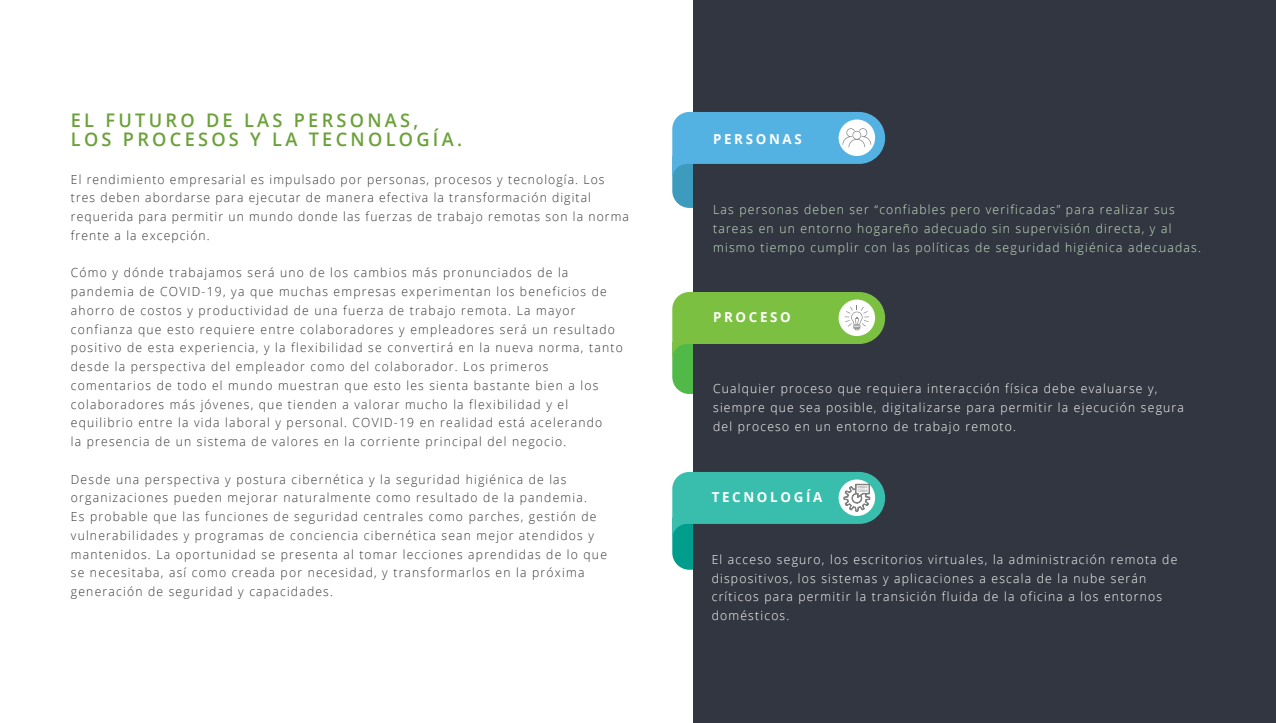
<style>
.page{position:relative;width:1276px;height:723px;background:#fff}
.page>*{position:absolute;margin:0;border:0;box-sizing:border-box;transform-origin:0 0}
.t1{font:600 18.75px/18.8px "Open Sans";letter-spacing:.18em;color:#6ba139}
.t2{font:700 13.75px "Open Sans";letter-spacing:.2em;color:#fff}
.t3{font:300 12.5px/18.8px "Open Sans";letter-spacing:.1em;color:#333}
.t4{font:300 12.5px/18.8px "Open Sans";letter-spacing:.1em;color:#fff}
.t5{font:300 12.5px/18.8px "Open Sans";letter-spacing:.1em;color:#cce6c8}
</style>
<div class="page">
<div style="left:693px;top:0;width:583px;height:723px;background:#323640"></div>
<svg style="left:672px;top:112px;width:213px;height:96px"></svg>
<svg style="left:672px;top:292px;width:213px;height:102px"></svg>
<svg style="left:672px;top:472px;width:213px;height:98px"></svg>
<h1 class="t1" style="left:71px;top:111px;width:392px">EL FUTURO DE LAS PERSONAS,<br>LOS PROCESOS Y LA TECNOLOGÍA.</h1>
<p class="t3" style="left:71px;top:169px;width:559px">El rendimiento empresarial es impulsado por personas, procesos y tecnología. Los tres deben abordarse para ejecutar de manera efectiva la transformación digital requerida para permitir un mundo donde las fuerzas de trabajo remotas son la norma frente a la excepción.</p>
<p class="t3" style="left:71px;top:263px;width:553px">Cómo y dónde trabajamos será uno de los cambios más pronunciados de la pandemia de COVID-19, ya que muchas empresas experimentan los beneficios de ahorro de costos y productividad de una fuerza de trabajo remota. La mayor confianza que esto requiere entre colaboradores y empleadores será un resultado positivo de esta experiencia, y la flexibilidad se convertirá en la nueva norma, tanto desde la perspectiva del empleador como del colaborador. Los primeros comentarios de todo el mundo muestran que esto les sienta bastante bien a los colaboradores más jóvenes, que tienden a valorar mucho la flexibilidad y el equilibrio entre la vida laboral y personal. COVID-19 en realidad está acelerando<br>la presencia de un sistema de valores en la corriente principal del negocio.</p>
<p class="t3" style="left:71px;top:469px;width:537px">Desde una perspectiva y postura cibernética y la seguridad higiénica de las organizaciones pueden mejorar naturalmente como resultado de la pandemia.<br>Es probable que las funciones de seguridad centrales como parches, gestión de vulnerabilidades y programas de conciencia cibernética sean mejor atendidos y mantenidos. La oportunidad se presenta al tomar lecciones aprendidas de lo que se necesitaba, así como creada por necesidad, y transformarlos en la próxima generación de seguridad y capacidades.</p>
<p class="t2" style="left:713px;top:129px;width:90px">PERSONAS</p>
<p class="t5" style="left:713px;top:200px;width:489px">Las personas deben ser “confiables pero verificadas” para realizar sus tareas en un entorno hogareño adecuado sin supervisión directa, y al mismo tiempo cumplir con las políticas de seguridad higiénica adecuadas.</p>
<p class="t2" style="left:713px;top:308px;width:79px">PROCESO</p>
<p class="t4" style="left:713px;top:379px;width:472px">Cualquier proceso que requiera interacción física debe evaluarse y, siempre que sea posible, digitalizarse para permitir la ejecución segura del proceso en un entorno de trabajo remoto.</p>
<p class="t2" style="left:711px;top:487px;width:112px">TECNOLOGÍA</p>
<p class="t4" style="left:711px;top:549px;width:467px">El acceso seguro, los escritorios virtuales, la administración remota de dispositivos, los sistemas y aplicaciones a escala de la nube serán críticos para permitir la transición fluida de la oficina a los entornos domésticos.</p>
</div>
